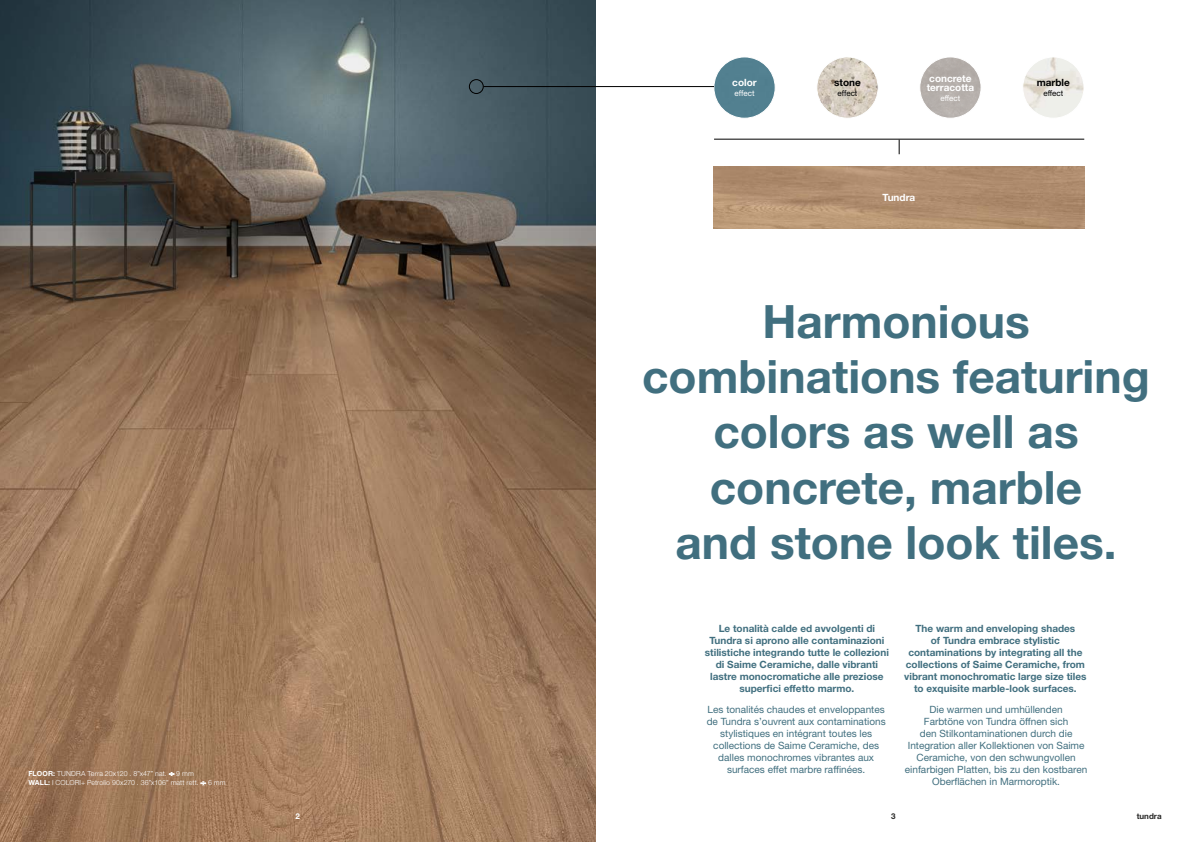
<style>
.page{position:relative;width:1191px;height:842px;background:#fff}
.page>*{position:absolute;margin:0;border:0;box-sizing:border-box;transform-origin:0 0}
.t1{font:700 46px/55.2px "Helvetica Neue LT Std";color:#416f7f;text-align:center}
.t2{font:10px/12px "Helvetica Neue LT Std";color:#416f7f;text-align:center}
.t3{font:700 10px/12px "Helvetica Neue LT Std";color:#416f7f;text-align:center}
.t4{font:700 10px/9.4px "Helvetica Neue LT Std";color:#fff}
.t5{font:700 10px "Helvetica Neue LT Std";color:#000}
.t6{font:8px "Helvetica Neue LT Std";color:#000}
.t7{font:8px "Helvetica Neue LT Std";color:#fff}
.t8{font:700 8px "Helvetica Neue LT Std";color:#282827}
.t9{font:700 8px "Helvetica Neue LT Std";color:#fff}
.t10{font:300 7px/9.2px "Helvetica Neue LT Std";letter-spacing:.015em;color:#fff}
.s1{font-weight:700}
</style>
<div class="page">
<img style="left:0;top:0;width:595px;height:842px">
<img style="left:714px;top:166px;width:370px;height:62px">
<img style="left:817px;top:57px;width:61px;height:61px;border-radius:31px">
<div style="left:816px;top:57px;width:62px;height:61px;border:1px solid #fff;border-radius:50%"></div>
<img style="left:919px;top:57px;width:62px;height:61px;border-radius:31px">
<div style="left:919px;top:57px;width:62px;height:61px;border:1px solid #fff;border-radius:50%"></div>
<img style="left:1022px;top:57px;width:62px;height:61px;border-radius:31px">
<div style="left:1022px;top:57px;width:62px;height:61px;border:1px solid #fff;border-radius:50%"></div>
<div style="left:714px;top:57px;width:61px;height:61px;background:#528090;border-radius:31px"></div>
<div style="left:713px;top:57px;width:62px;height:61px;border:1px solid #fff;border-radius:50%"></div>
<hr style="left:714px;top:139px;width:370px;height:1px;background:#000">
<svg style="left:899px;top:140px;width:1px;height:14px"></svg>
<hr style="left:483px;top:86px;width:231px;height:1px;background:#000">
<div style="left:469px;top:79px;width:14px;height:15px;border:1px solid #000;border-radius:50%"></div>
<svg style="left:169px;top:772px;width:6px;height:4px"></svg>
<svg style="left:200px;top:781px;width:6px;height:4px"></svg>
<p class="t10" style="left:28px;top:769px;width:140px"><span class="s1">FLOOR:</span> TUNDRA Terra 20x120 . 8”x47” nat.</p>
<p class="t10" style="left:28px;top:769px;width:172px;text-indent:148px">9 mm<br><span class="s1">WALL:</span> I COLORI+ Petrolio 90x270 . 36”x106” matt rett.</p>
<p class="t10" style="left:208px;top:778px;width:19px">6 mm</p>
<p class="t4" style="left:732px;top:78px;width:26px">color</p>
<p class="t7" style="left:734px;top:88px;width:21px">effect</p>
<p class="t5" style="left:834px;top:77px;width:28px">stone</p>
<p class="t6" style="left:837px;top:88px;width:21px">effect</p>
<p class="t4" style="left:926px;top:73px;width:49px">concrete terracotta</p>
<p class="t7" style="left:940px;top:93px;width:21px">effect</p>
<p class="t4" style="left:882px;top:192px;width:34px">Tundra</p>
<p class="t5" style="left:1036px;top:77px;width:35px">marble</p>
<p class="t6" style="left:1043px;top:88px;width:21px">effect</p>
<h1 class="t1" style="left:642px;top:293px;width:509px">Harmonious combinations featuring colors as well as concrete, marble<br>and stone look tiles.</h1>
<p class="t3" style="left:705px;top:622px;width:185px">Le tonalità calde ed avvolgenti di Tundra si aprono alle contaminazioni stilistiche integrando tutte le collezioni di Saime Ceramiche, dalle vibranti lastre monocromatiche alle preziose superfici effetto marmo.</p>
<p class="t3" style="left:904px;top:622px;width:184px">The warm and enveloping shades<br>of Tundra embrace stylistic contaminations by integrating all the collections of Saime Ceramiche, from vibrant monochromatic large size tiles to exquisite marble-look surfaces.</p>
<p class="t2" style="left:706px;top:703px;width:180px">Les tonalités chaudes et enveloppantes de Tundra s’ouvrent aux contaminations stylistiques en intégrant toutes les collections de Saime Ceramiche, des dalles monochromes vibrantes aux surfaces effet marbre raffinées.</p>
<p class="t2" style="left:905px;top:703px;width:184px">Die warmen und umhüllenden<br>Farbtöne von Tundra öffnen sich<br>den Stilkontaminationen durch die Integration aller Kollektionen von Saime Ceramiche, von den schwungvollen einfarbigen Platten, bis zu den kostbaren Oberflächen in Marmoroptik.</p>
<p class="t9" style="left:295px;top:812px;width:6px">2</p>
<p class="t8" style="left:891px;top:811px;width:6px">3</p>
<p class="t8" style="left:1136px;top:811px;width:26px">tundra</p>
</div>
